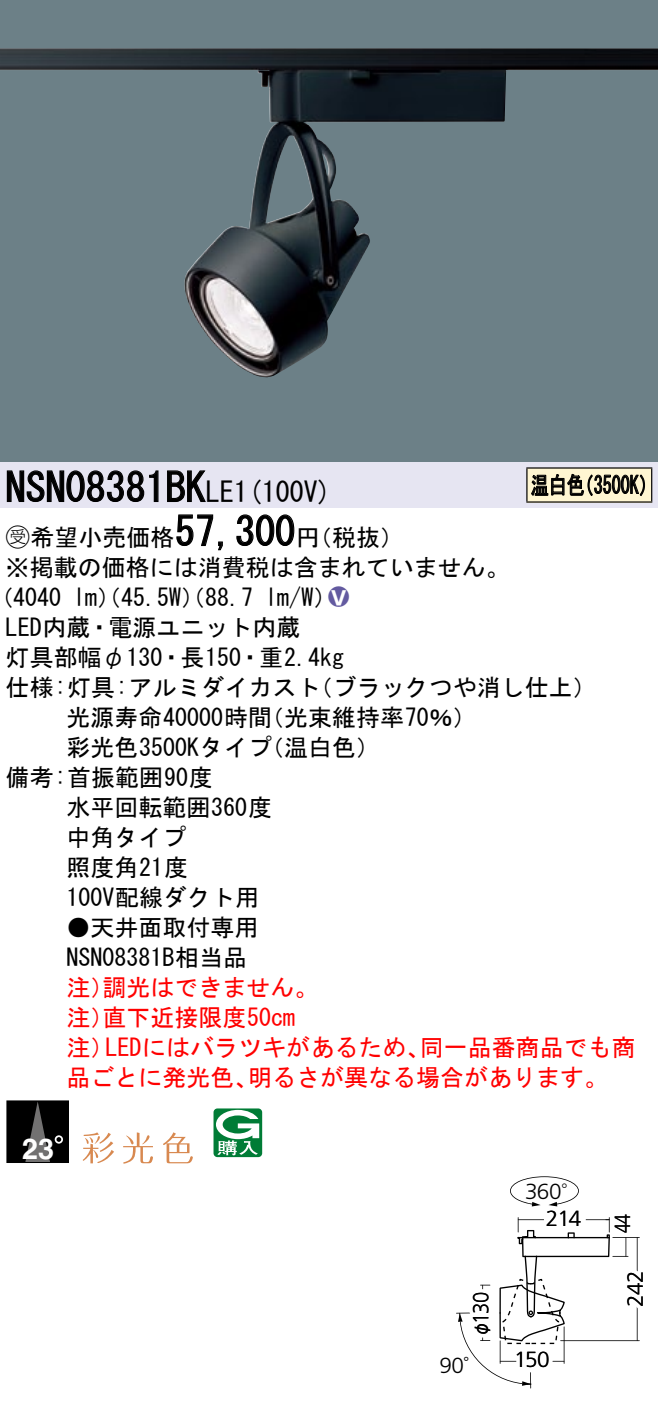
<style>
.page{position:relative;width:658px;height:1409px;background:#fff}
.page>*{position:absolute;margin:0;border:0;box-sizing:border-box;transform-origin:0 0}
.t1{font:40px "MS Gothic";color:#000}
.t2{font:700 28.8px "Helvetica LT Std";color:#fff}
.t3{font:28px "MS Gothic";color:#000}
.t4{font:24px/30px "MS Gothic";color:#000}
.t5{font:24px/30px "MS Gothic";color:#f00}
.t6{font:24px "MS Gothic";color:#000;scale:.75 1}
.t7{font:24px "Ford Classification 1";color:#635aa0}
.t8{font:300 22px "Frutiger LT Std";letter-spacing:-.025em;color:#000}
.t9{font:300 22px "Frutiger LT Std";letter-spacing:-.025em;color:#000;scale:.93 1}
.t10{font:300 22px "Frutiger LT Std";letter-spacing:-.025em;color:#000;scale:.82 1}
.t11{font:18px "Gothic MB101 Pro Regular 90 pv RKSJ H";color:#000;scale:.9 1}
.s1{font-size:28px}
.s2{font-family:"Ford Classification 1"}
.s3{color:#fff}
.s4{font-family:"Gothic MB101 Pro Regular 90 pv RKSJ H";font-weight:400;font-size:18px}
</style>
<div class="page">
<div style="left:0;top:0;width:658px;height:462px;background:#6c8087"></div>
<img style="left:0;top:48px;width:658px;height:329px">
<div style="left:0;top:462px;width:658px;height:45px;background:#e6e5f2"></div>
<svg style="left:6px;top:470px;width:153px;height:32px"></svg>
<svg style="left:167px;top:470px;width:39px;height:32px"></svg>
<svg style="left:176px;top:514px;width:47px;height:37px"></svg>
<svg style="left:236px;top:514px;width:59px;height:32px"></svg>
<div style="left:7px;top:1101px;width:61px;height:61px;background:#000"></div>
<svg style="left:25px;top:1103px;width:25px;height:58px"></svg>
<svg style="left:55px;top:1135px;width:8px;height:8px"></svg>
<div style="left:7px;top:1101px;width:62px;height:62px;border:1px solid #000"></div>
<svg style="left:83px;top:1132px;width:110px;height:31px"></svg>
<svg style="left:213px;top:1108px;width:49px;height:49px"></svg>
<div style="left:527px;top:468px;width:124px;height:34px;background:#fff6d2"></div>
<hr style="left:526px;top:467px;width:126px;height:2px;background:#000">
<hr style="left:526px;top:468px;width:1px;height:33px;background:#000">
<hr style="left:651px;top:468px;width:1px;height:33px;background:#000">
<hr style="left:526px;top:501px;width:126px;height:2px;background:#000">
<svg style="left:531px;top:473px;width:114px;height:23px"></svg>
<svg style="left:456px;top:1176px;width:184px;height:212px"></svg>
<h1 class="t1" style="left:6px;top:467px;width:230px">NSN08381BK<span class="s1">LE</span></h1>
<p class="t3" style="left:234px;top:478px;width:99px">(1 100 (V</p>
<p class="t6" style="left:530px;top:473px;width:73px">温白色</p>
<p class="t6" style="left:575px;top:473px;width:109px">（3500 (K</p>
<h1 class="t1" style="left:175px;top:511px;width:121px">57,300</h1>
<p class="t4" style="left:6px;top:522px;width:505px"><span class="s2">B</span>希望小売価格<br>※掲載の価格には消費税は含まれていません。</p>
<p class="t7" style="left:328px;top:585px;width:22px">2<span class="s3">8</span></p>
<p class="t4" style="left:296px;top:522px;width:109px">（円税抜(</p>
<p class="t4" style="left:265px;top:582px;width:73px">l m (W/</p>
<p class="t4" style="left:-11px;top:582px;width:74px">（4040</p>
<p class="t4" style="left:6px;top:612px;width:296px">LED内蔵・電源ユニット内蔵</p>
<p class="t4" style="left:6px;top:642px;width:340px">灯具部幅φ130・長150・重2.4kg</p>
<p class="t4" style="left:309px;top:672px;width:290px">（ブラックつや消し仕上(</p>
<p class="t4" style="left:73px;top:582px;width:182px">lm）（45.5 ）（W 88.7</p>
<p class="t4" style="left:260px;top:672px;width:218px;text-indent:-254px">仕様:灯具:アルミダイカスト<br>（光束維持率70％(</p>
<p class="t4" style="left:260px;top:702px;width:121px;text-indent:-193px">光源寿命40000時間<br>（温白色(</p>
<p class="t4" style="left:6px;top:732px;width:268px;text-indent:61px">彩光色3500Kタイプ備考:首振範囲90度</p>
<p class="t4" style="left:66px;top:792px;width:207px">水平回転範囲360度中角タイプ<br>照度角21度<br>100V配線ダクト用</p>
<p class="t4" style="left:66px;top:912px;width:193px">●天井面取付専用<br>NSN08381B相当品</p>
<p class="t5" style="left:102px;top:972px;width:217px">調光はできません。</p>
<p class="t5" style="left:102px;top:972px;width:194px;text-indent:-36px">注）<br>直下近接限度50cm</p>
<p class="t5" style="left:66px;top:1002px;width:49px">注）</p>
<p class="t5" style="left:66px;top:1032px;width:49px">注）</p>
<p class="t5" style="left:105px;top:1032px;width:326px">LEDにはバラツキがあるため、</p>
<p class="t5" style="left:420px;top:1032px;width:217px">同一品番商品でも商</p>
<p class="t5" style="left:66px;top:1062px;width:193px">品ごとに発光色、</p>
<p class="t5" style="left:248px;top:1062px;width:362px">明るさが異なる場合があります。</p>
<p class="t2" style="left:22px;top:1131px;width:34px">23</p>
<p class="t9" style="left:468px;top:1324px;width:36px;rotate:-90deg">130</p>
<p class="t11" style="left:466px;top:1336px;width:19px;rotate:-90deg">φ</p>
<p class="t8" style="left:439px;top:1352px;width:31px">90˚</p>
<p class="t8" style="left:525px;top:1178px;width:56px">360<span class="s4">°</span></p>
<p class="t8" style="left:546px;top:1206px;width:37px">214</p>
<p class="t10" style="left:610px;top:1233px;width:26px;rotate:-90deg">44</p>
<p class="t8" style="left:622px;top:1307px;width:38px;rotate:-90deg">242</p>
<p class="t8" style="left:514px;top:1347px;width:37px">150</p>
</div>
